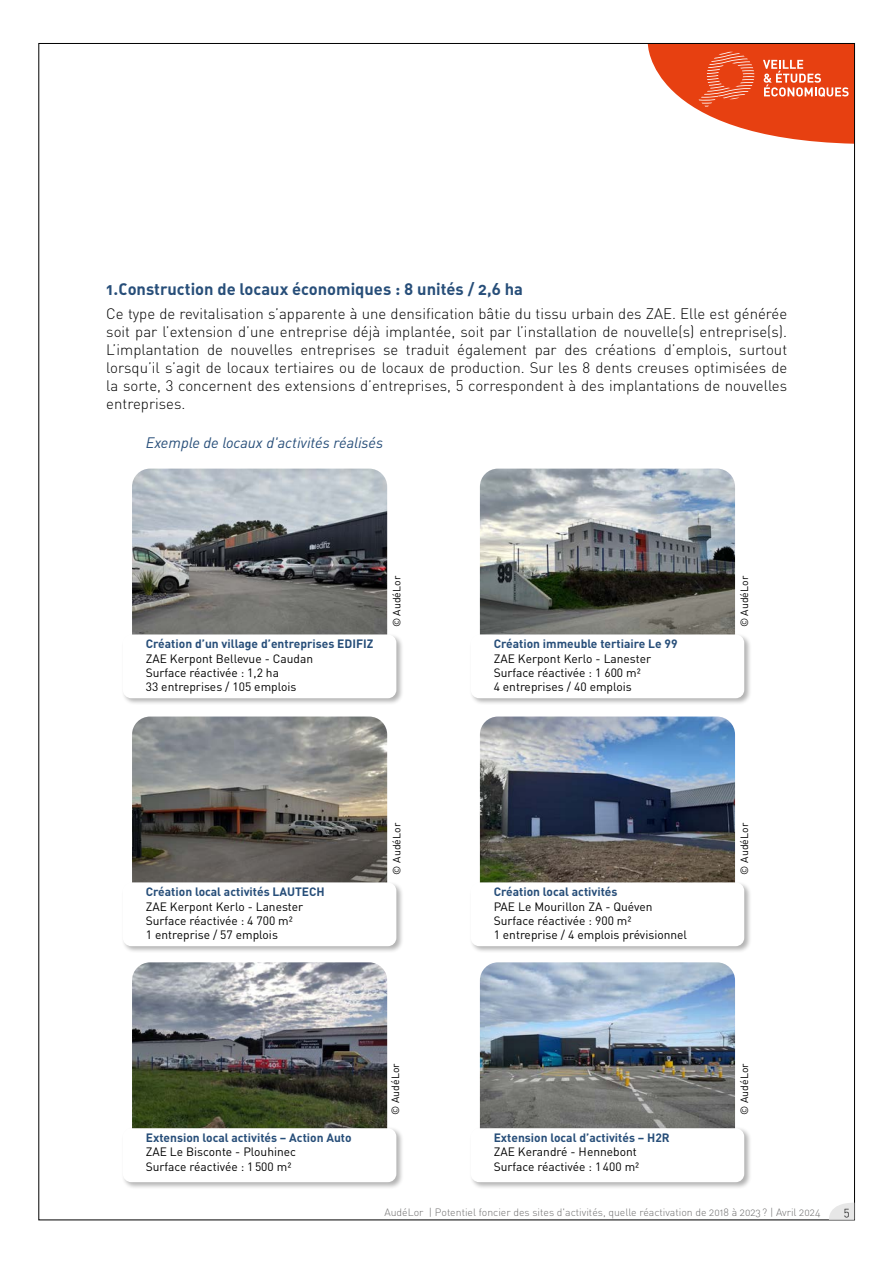
<style>
.page{position:relative;width:893px;height:1263px;background:#fff}
.page>*{position:absolute;margin:0;border:0;box-sizing:border-box;transform-origin:0 0}
.t1{font:16.5px "DIN Bold Alternate";color:#274e79}
.t2{font:300 15px/18px "DIN Pro";color:#000;text-align:justify}
.t3{font:italic 15px "DIN Pro";color:#274e79}
.t4{font:12px/14.4px "DIN Pro";color:#000}
.t5{font:700 12px "DIN Pro";color:#274e79}
.t6{font:12px "DIN Light Alternate";color:#000}
.t7{font:10.5px "DIN Light Alternate";color:#706f6f}
.t8{font:10.5px "DIN Pro";color:#000}
</style>
<div class="page">
<svg style="left:648px;top:45px;width:205px;height:99px"></svg>
<svg style="left:827px;top:1203px;width:27px;height:17px"></svg>
<img style="left:132px;top:469px;width:255px;height:164px">
<img style="left:132px;top:716px;width:255px;height:165px">
<img style="left:132px;top:962px;width:255px;height:164px">
<img style="left:480px;top:469px;width:255px;height:164px">
<img style="left:480px;top:716px;width:255px;height:165px">
<img style="left:480px;top:962px;width:255px;height:164px">
<div style="left:121px;top:633px;width:283px;height:73px;background:#000;opacity:.3"></div>
<div style="left:123px;top:634px;width:273px;height:64px;background:#fff;border-radius:9px"></div>
<div style="left:121px;top:881px;width:283px;height:73px;background:#000;opacity:.3"></div>
<div style="left:123px;top:882px;width:273px;height:64px;background:#fff;border-radius:9px"></div>
<div style="left:121px;top:1126px;width:283px;height:64px;background:#000;opacity:.3"></div>
<div style="left:123px;top:1128px;width:273px;height:54px;background:#fff;border-radius:9px"></div>
<div style="left:469px;top:633px;width:283px;height:73px;background:#000;opacity:.3"></div>
<div style="left:471px;top:634px;width:273px;height:64px;background:#fff;border-radius:9px"></div>
<div style="left:469px;top:881px;width:283px;height:73px;background:#000;opacity:.3"></div>
<div style="left:471px;top:882px;width:273px;height:64px;background:#fff;border-radius:9px"></div>
<div style="left:469px;top:1126px;width:283px;height:64px;background:#000;opacity:.3"></div>
<div style="left:471px;top:1128px;width:273px;height:54px;background:#fff;border-radius:9px"></div>
<p class="t1" style="left:106px;top:279px;width:418px">1.Construction de locaux économiques : 8 unités / 2,6 ha</p>
<p class="t2" style="left:106px;top:304px;width:682px">Ce type de revitalisation s’apparente à une densification bâtie du tissu urbain des ZAE. Elle est générée soit par l’extension d’une entreprise déjà implantée, soit par l’installation de nouvelle(s) entreprise(s).<br>L’implantation de nouvelles entreprises se traduit également par des créations d’emplois, surtout lorsqu’il s’agit de locaux tertiaires ou de locaux de production. Sur les 8 dents creuses optimisées de la sorte, 3 concernent des extensions d’entreprises, 5 correspondent à des implantations de nouvelles entreprises.</p>
<p class="t3" style="left:146px;top:433px;width:239px">Exemple de locaux d'activités réalisés</p>
<p class="t5" style="left:146px;top:636px;width:229px">Création d’un village d’entreprises EDIFIZ</p>
<p class="t4" style="left:146px;top:651px;width:169px">ZAE Kerpont Bellevue - Caudan<br>Surface réactivée : 1,2 ha<br>33 entreprises / 105 emplois</p>
<p class="t8" style="left:389px;top:627px;width:53px;rotate:-90deg">© AudéLor</p>
<p class="t8" style="left:737px;top:627px;width:53px;rotate:-90deg">© AudéLor</p>
<p class="t5" style="left:494px;top:636px;width:185px">Création immeuble tertiaire Le 99</p>
<p class="t4" style="left:494px;top:651px;width:159px">ZAE Kerpont Kerlo - Lanester<br>Surface réactivée : 1 600 m²<br>4 entreprises / 40 emplois</p>
<p class="t5" style="left:146px;top:884px;width:181px">Création local activités LAUTECH</p>
<p class="t4" style="left:146px;top:898px;width:159px">ZAE Kerpont Kerlo - Lanester<br>Surface réactivée : 4 700 m²<br>1 entreprise / 57 emplois</p>
<p class="t8" style="left:389px;top:874px;width:53px;rotate:-90deg">© AudéLor</p>
<p class="t8" style="left:737px;top:874px;width:53px;rotate:-90deg">© AudéLor</p>
<p class="t5" style="left:494px;top:884px;width:125px">Création local activités</p>
<p class="t4" style="left:494px;top:898px;width:195px">PAE Le Mourillon ZA - Quéven<br>Surface réactivée : 900 m²<br>1 entreprise / 4 emplois prévisionnel</p>
<p class="t5" style="left:146px;top:1129px;width:207px">Extension local activités – Action Auto</p>
<p class="t4" style="left:146px;top:1144px;width:152px">ZAE Le Bisconte - Plouhinec<br>Surface réactivée : 1500 m²</p>
<p class="t8" style="left:388px;top:1115px;width:53px;rotate:-90deg">© AudéLor</p>
<p class="t8" style="left:737px;top:1115px;width:53px;rotate:-90deg">© AudéLor</p>
<p class="t5" style="left:494px;top:1129px;width:178px">Extension local d’activités – H2R</p>
<p class="t4" style="left:494px;top:1144px;width:147px">ZAE Kerandré - Hennebont<br>Surface réactivée : 1400 m²</p>
<p class="t7" style="left:384px;top:1206px;width:438px">AudéLor | Potentiel foncier des sites d'activités, quelle réactivation de 2018 à 2023? | Avril 2024</p>
<p class="t6" style="left:844px;top:1204px;width:8px">5</p>
</div>
